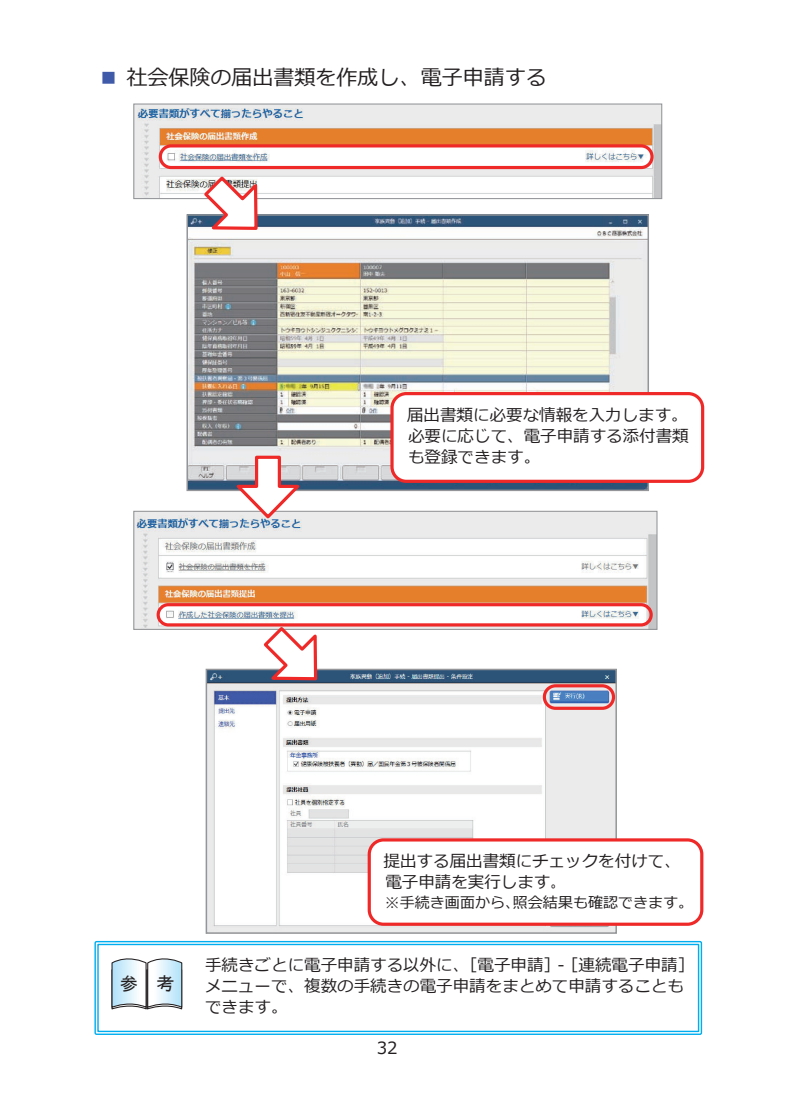
<style>
.page{position:relative;width:800px;height:1119px;background:#fff}
.page>*{position:absolute;margin:0;border:0;box-sizing:border-box;transform-origin:0 0}
.見出し３{font:21px "Meiryo";color:#231f20}
.t1{font:18px "MS Gothic";color:#231f20}
.フッターページ数{font:16.8px "Meiryo";color:#231f20}
.注釈スタイル{font:16.5px/21.3px "Meiryo";color:#231f20}
.注意スタイル{font:16.5px/21.3px "Meiryo";color:#231f20}
.注釈メモスタイル{font:15px "Meiryo";color:#231f20}
.s1{color:#3f5aa8}
</style>
<div class="page">
<img style="left:135px;top:105px;width:525px;height:92px">
<div style="left:133px;top:103px;width:529px;height:96px;border:1px solid #939598"></div>
<div style="left:159px;top:144px;width:494px;height:25px;border:3px solid #ee2928;border-radius:11px"></div>
<img style="left:189px;top:217px;width:457px;height:271px">
<div style="left:186px;top:214px;width:463px;height:277px;border:2px solid #939598"></div>
<img style="left:135px;top:512px;width:520px;height:116px">
<div style="left:133px;top:510px;width:524px;height:120px;border:1px solid #939598"></div>
<img style="left:208px;top:671px;width:405px;height:259px">
<div style="left:205px;top:668px;width:411px;height:265px;border:2px solid #939598"></div>
<svg style="left:261px;top:626px;width:58px;height:56px"></svg>
<svg style="left:233px;top:454px;width:72px;height:67px"></svg>
<svg style="left:201px;top:174px;width:58px;height:58px"></svg>
<div style="left:392px;top:393px;width:310px;height:88px;background:#fff;border-radius:14px"></div>
<div style="left:390px;top:392px;width:314px;height:91px;border:3px solid #ee2928;border-radius:14px"></div>
<div style="left:156px;top:603px;width:496px;height:23px;border:3px solid #ee2928;border-radius:10px"></div>
<div style="left:369px;top:839px;width:332px;height:85px;background:#fff;border-radius:14px"></div>
<div style="left:367px;top:838px;width:336px;height:87px;border:3px solid #ee2928;border-radius:14px"></div>
<div style="left:542px;top:684px;width:73px;height:25px;border:3px solid #ee2928;border-radius:11px"></div>
<div style="left:94px;top:940px;width:608px;height:94px;border:1px solid #00aeef"></div>
<div style="left:97px;top:943px;width:602px;height:88px;border:1px solid #00aeef"></div>
<svg style="left:111px;top:958px;width:72px;height:52px"></svg>
<p class="見出し３" style="left:98px;top:62px;width:450px"><span class="s1">■</span> 社会保険の届出書類を作成し、電子申請する</p>
<p class="注釈スタイル" style="left:407px;top:405px;width:282px">届出書類に必要な情報を入力します。</p>
<p class="注釈スタイル" style="left:408px;top:426px;width:282px">必要に応じて、電子申請する添付書類も登録できます。</p>
<p class="t1" style="left:120px;top:974px;width:55px">参　考</p>
<p class="注釈スタイル" style="left:383px;top:851px;width:298px">提出する届出書類にチェックを付けて、電子申請を実行します。</p>
<p class="注釈メモスタイル" style="left:385px;top:891px;width:309px">※手続き画面から、照会結果も確認できます。</p>
<p class="注意スタイル" style="left:205px;top:954px;width:490px">手続きごとに電子申請する以外に、［電子申請］- ［連続電子申請］メニューで、複数の手続きの電子申請をまとめて申請することもできます。</p>
<p class="フッターページ数" style="left:376px;top:1036px;width:22px">32</p>
</div>
